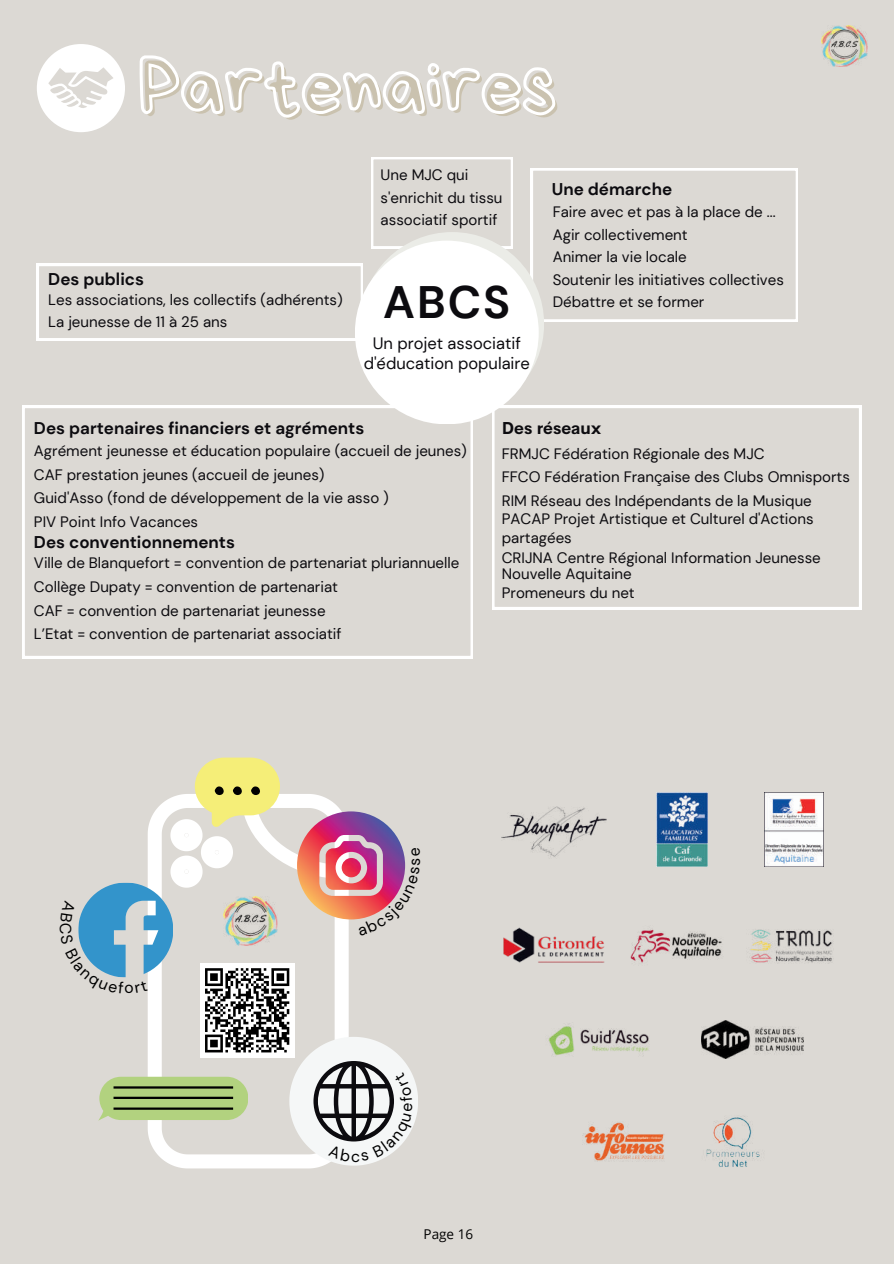
<style>
.page{position:relative;width:894px;height:1264px;background:#fff}
.page>*{position:absolute;margin:0;border:0;box-sizing:border-box;transform-origin:0 0}
.t1{font:81px "Bryndan Write";color:#cac2af}
.t2{font:80.55px "Bryndan Write";color:#000}
.t3{font:700 45.3px "DM Sans";color:#0c0b0f}
.t4{font:700 16.95px "DM Sans";color:#0c0b0f}
.t5{font:700 16.95px "Cerebri Sans";color:#0c0b0f}
.t6{font:16.5px/20.2px "DM Sans";color:#0c0b0f;text-align:center}
.t7{font:15px/22.5px "DM Sans";color:#0c0b0f}
.t8{font:13.5px "Open Sans";color:#000}
</style>
<div class="page">
<div style="left:0;top:0;width:893px;height:1263px;background:#dcd9d4"></div>
<div style="left:37px;top:44px;width:88px;height:88px;background:#fff;border-radius:50%"></div>
<svg style="left:48px;top:67px;width:65px;height:41px"></svg>
<img style="left:821px;top:25px;width:46px;height:42px">
<svg style="left:23px;top:406px;width:449px;height:252px"></svg>
<svg style="left:37px;top:264px;width:326px;height:76px"></svg>
<svg style="left:530px;top:168px;width:267px;height:153px"></svg>
<svg style="left:371px;top:157px;width:142px;height:91px"></svg>
<svg style="left:492px;top:406px;width:368px;height:203px"></svg>
<img style="left:503px;top:927px;width:102px;height:36px">
<img style="left:764px;top:792px;width:58px;height:74px">
<img style="left:656px;top:792px;width:51px;height:74px">
<img style="left:701px;top:1020px;width:102px;height:38px">
<img style="left:750px;top:929px;width:83px;height:35px">
<img style="left:582px;top:1122px;width:82px;height:39px">
<img style="left:706px;top:1116px;width:54px;height:51px">
<img style="left:501px;top:806px;width:105px;height:51px">
<img style="left:548px;top:1026px;width:101px;height:29px">
<img style="left:630px;top:929px;width:92px;height:34px">
<div style="left:360px;top:232px;width:184px;height:184px;background:#ebece7;border-radius:50%"></div>
<div style="left:355px;top:241px;width:183px;height:183px;background:#fff;border-radius:50%"></div>
<svg style="left:139px;top:55px;width:417px;height:63px"></svg>
<svg style="left:78px;top:757px;width:340px;height:408px"></svg>
<h1 class="t1" style="left:142px;top:48px;width:419px">Partenaires</h1>
<p class="t7" style="left:380px;top:164px;width:123px">Une MJC qui s'enrichit du tissu associatif sportif</p>
<p class="t4" style="left:48px;top:269px;width:97px">Des publics</p>
<p class="t7" style="left:48px;top:288px;width:296px">Les associations, les collectifs (adhérents)<br>La jeunesse de 11 à 25 ans</p>
<h3 class="t3" style="left:383px;top:273px;width:128px">A B C S</h3>
<p class="t6" style="left:363px;top:333px;width:168px">Un projet associatif d'éducation populaire</p>
<p class="t4" style="left:551px;top:178px;width:122px">Une démarche</p>
<p class="t7" style="left:552px;top:201px;width:233px">Faire avec et pas à la place de ...<br>Agir collectivement<br>Animer la vie locale<br>Soutenir les initiatives collectives<br>Débattre et se former</p>
<p class="t4" style="left:34px;top:417px;width:332px">Des partenaires financiers et agréments</p>
<p class="t7" style="left:34px;top:439px;width:434px;line-height:23.5px">Agrément jeunesse et éducation populaire (accueil de jeunes)<br>CAF prestation jeunes (accueil de jeunes)<br>Guid'Asso (fond de développement de la vie asso )<br>PIV Point Info Vacances</p>
<p class="t4" style="left:34px;top:532px;width:202px">Des conventionnements</p>
<p class="t7" style="left:34px;top:551px;width:427px;line-height:23.7px">Ville de Blanquefort = convention de partenariat pluriannuelle Collège Dupaty = convention de partenariat<br>CAF = convention de partenariat jeunesse<br>L’Etat = convention de partenariat associatif</p>
<p class="t5" style="left:501px;top:414px;width:101px">Des réseaux</p>
<p class="t7" style="left:501px;top:441px;width:349px;line-height:23.7px">FRMJC Fédération Régionale des MJC<br>FFCO Fédération Française des Clubs Omnisports<br>RIM Réseau des Indépendants de la Musique</p>
<p class="t7" style="left:501px;top:509px;width:313px;line-height:19.2px">PACAP Projet Artistique et Culturel d'Actions partagées</p>
<p class="t7" style="left:501px;top:549px;width:320px;line-height:15.8px">CRIJNA Centre Régional Information Jeunesse<br>Nouvelle Aquitaine</p>
<p class="t7" style="left:501px;top:581px;width:134px">Promeneurs du net</p>
<h2 class="t2" style="left:212px;top:728px;width:52px">...</h2>
<p class="t8" style="left:423px;top:1225px;width:51px">Page 16</p>
</div>
